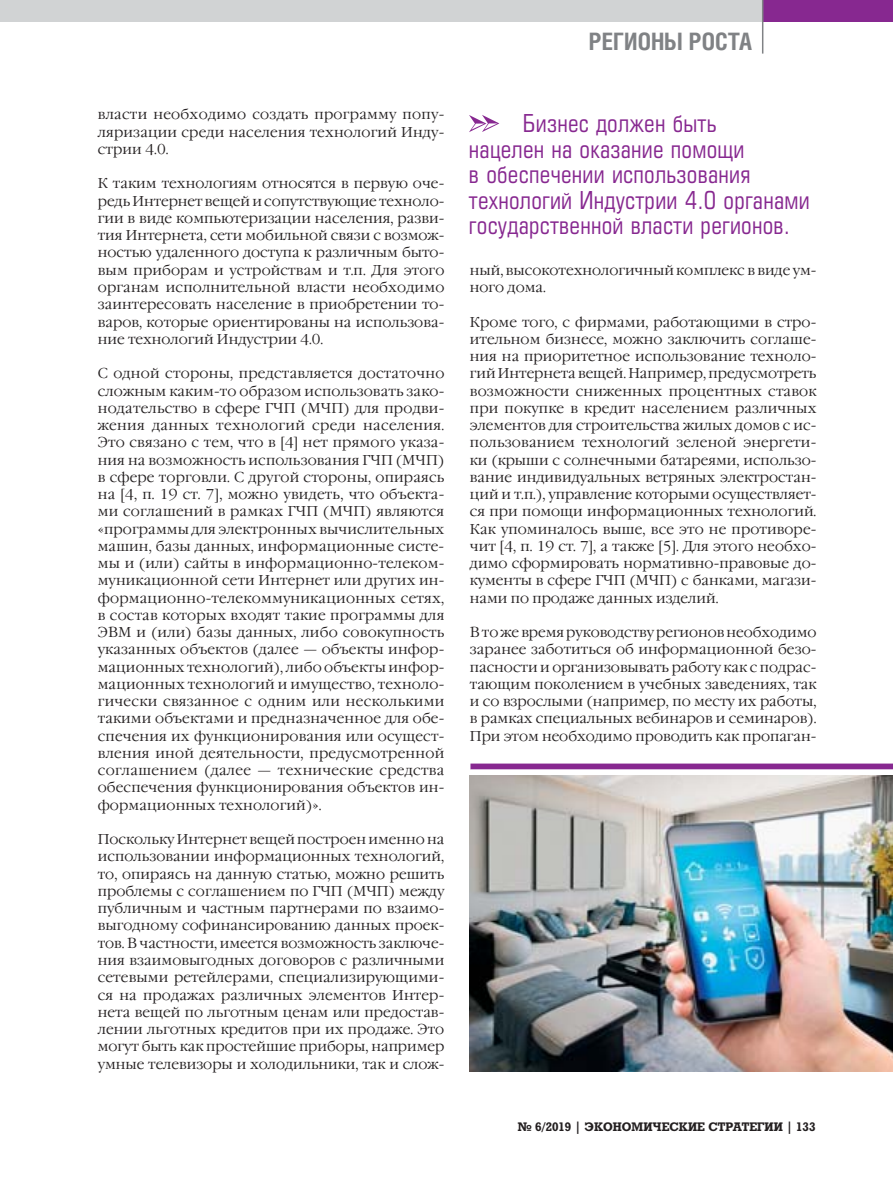
<style>
.page{position:relative;width:893px;height:1191px;background:#fff}
.page>*{position:absolute;margin:0;border:0;box-sizing:border-box;transform-origin:0 0}
.t1{font:24px/25.5px "Europe Condensed C";letter-spacing:.01em;color:#872890}
.t2{font:700 24px "Helios Cond C";color:#808285}
.t3{font:14.25px/17.2px "Garamond C";color:#231f20;text-align:justify}
.t4{font:700 12px "Rodeo C";color:#231f20}
</style>
<div class="page">
<div style="left:1px;top:0;width:892px;height:21px;background:#d1d3d4"></div>
<div style="left:763px;top:0;width:130px;height:21px;background:#872890"></div>
<hr style="left:762px;top:0;width:1px;height:54px;background:#808285">
<svg style="left:469px;top:115px;width:30px;height:17px"></svg>
<div style="left:470px;top:763px;width:423px;height:6px;background:#872890"></div>
<img style="left:470px;top:775px;width:423px;height:296px">
<p class="t3" style="left:98px;top:107px;width:348px">власти необходимо создать программу попу&shy;ляризации среди населения технологий Инду&shy;стрии 4.0.</p>
<p class="t3" style="left:98px;top:176px;width:348px">К таким технологиям относятся в первую оче&shy;редь Интернет вещей и сопутствующие техноло&shy;гии в виде компьютеризации населения, разви&shy;тия Интернета, сети мобильной связи с возмож&shy;ностью удаленного доступа к различным быто&shy;вым приборам и устройствам и т.п. Для этого органам исполнительной власти необходимо заинтересовать население в приобретении то&shy;варов, которые ориентированы на использова&shy;ние технологий Индустрии 4.0.</p>
<p class="t3" style="left:98px;top:366px;width:348px">С одной стороны, представляется достаточно сложным каким-то образом использовать зако&shy;нодательство в сфере ГЧП (МЧП) для продви&shy;жения данных технологий среди населения.<br>Это связано с тем, что в [4] нет прямого указа&shy;ния на возможность использования ГЧП (МЧП) в сфере торговли. С другой стороны, опираясь на [4, п. 19 ст. 7], можно увидеть, что объекта&shy;ми соглашений в рамках ГЧП (МЧП) являются «программы для электронных вычислительных машин, базы данных, информационные систе&shy;мы и (или) сайты в информационно-телеком&shy;муникационной сети Интернет или других ин&shy;формационно-телекоммуникационных сетях, в состав которых входят такие программы для ЭВМ и (или) базы данных, либо совокупность указанных объектов (далее — объекты инфор&shy;мационных технологий), либо объекты инфор&shy;мационных технологий и имущество, техноло&shy;гически связанное с одним или несколькими такими объектами и предназначенное для обе&shy;спечения их функционирования или осущест&shy;вления иной деятельности, предусмотренной соглашением (далее — технические средства обеспечения функционирования объектов ин&shy;формационных технологий)».</p>
<p class="t3" style="left:98px;top:832px;width:348px">Поскольку Интернет вещей построен именно на использовании информационных технологий, то, опираясь на данную статью, можно решить проблемы с соглашением по ГЧП (МЧП) между публичным и частным партнерами по взаимо&shy;выгодному софинансированию данных проек&shy;тов. В частности, имеется возможность заключе&shy;ния взаимовыгодных договоров с различными сетевыми ретейлерами, специализирующими&shy;ся на продажах различных элементов Интер&shy;нета вещей по льготным ценам или предостав&shy;лении льготных кредитов при их продаже. Это могут быть как простейшие приборы, например умные телевизоры и холодильники, так и слож-</p>
<h1 class="t2" style="left:589px;top:33px;width:165px">РЕГИОНЫ РОСТА</h1>
<h1 class="t1" style="left:469px;top:113px;width:342px;text-indent:54px">Бизнес должен быть<br>нацелен на оказание помощи<br>в обеспечении использования технологий Индустрии 4.0 органами государственной власти регионов.</h1>
<p class="t3" style="left:470px;top:263px;width:348px">ный, высокотехнологичный комплекс в виде ум&shy;ного дома.</p>
<p class="t3" style="left:470px;top:314px;width:348px">Кроме того, с фирмами, работающими в стро&shy;ительном бизнесе, можно заключить соглаше&shy;ния на приоритетное использование техноло&shy;гий Интернета вещей. Например, предусмотреть возможности сниженных процентных ставок при покупке в кредит населением различных элементов для строительства жилых домов с ис&shy;пользованием технологий зеленой энергети&shy;ки (крыши с солнечными батареями, использо&shy;вание индивидуальных ветряных электростан&shy;ций и т.п.), управление которыми осуществляет&shy;ся при помощи информационных технологий.<br>Как упоминалось выше, все это не противоре&shy;чит [4, п. 19 ст. 7], а также [5]. Для этого необхо&shy;димо сформировать нормативно-правовые до&shy;кументы в сфере ГЧП (МЧП) с банками, магази&shy;нами по продаже данных изделий.</p>
<p class="t3" style="left:470px;top:625px;width:348px">В то же время руководству регионов необходимо заранее заботиться об информационной безо&shy;пасности и организовывать работу как с подрас&shy;тающим поколением в учебных заведениях, так и со взрослыми (например, по месту их работы, в рамках специальных вебинаров и семинаров).<br>При этом необходимо проводить как пропаган-</p>
<p class="t4" style="left:518px;top:1122px;width:299px">№ 6/2019 | ЭКОНОМИЧЕСКИЕ СТРАТЕГИИ | 133</p>
</div>
